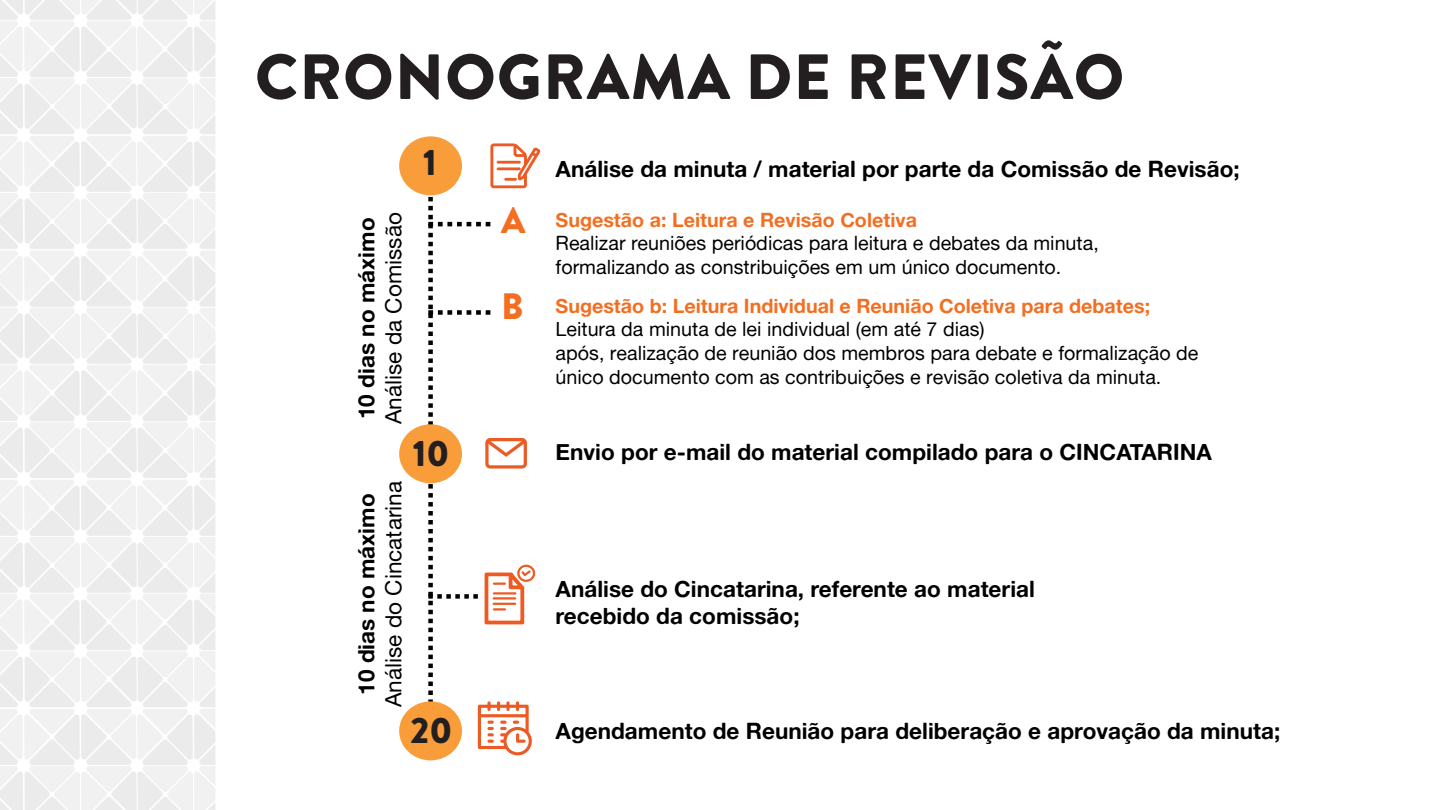
<style>
.page{position:relative;width:1440px;height:810px;background:#fff}
.page>*{position:absolute;margin:0;border:0;box-sizing:border-box;transform-origin:0 0}
.t1{font:900 63.75px "Brandon Grotesque";letter-spacing:.02em;color:#231f20}
.t2{font:900 36.75px "Brandon Grotesque";color:#231f20}
.t3{font:900 36.75px "Brandon Grotesque";color:#f36e21}
.t4{font:22.58px "Alte Haas Grotesk Bold";color:#000}
.t5{font:22.58px "Alte Haas Grotesk";color:#000}
.t6{font:19.73px/23.6px "Alte Haas Grotesk";color:#000}
.t7{font:19.73px "Alte Haas Grotesk Bold";color:#f36e21}
</style>
<div class="page">
<img style="left:0;top:0;width:541px;height:809px">
<div style="left:399px;top:136px;width:63px;height:59px;background:#f89d39;border-radius:50%"></div>
<div style="left:399px;top:701px;width:63px;height:59px;background:#f89d39;border-radius:50%"></div>
<div style="left:399px;top:424px;width:63px;height:59px;background:#f89d39;border-radius:50%"></div>
<svg style="left:428px;top:197px;width:107px;height:558px"></svg>
<svg style="left:490px;top:143px;width:50px;height:45px"></svg>
<p class="t1" style="left:255px;top:32px;width:871px">CRONOGRAMA DE REVISÃO</p>
<p class="t2" style="left:423px;top:137px;width:15px">1</p>
<p class="t4" style="left:353px;top:419px;width:203px;rotate:-90deg">10 dias no máximo</p>
<p class="t5" style="left:380px;top:424px;width:213px;rotate:-90deg">Análise da Comissão</p>
<p class="t4" style="left:353px;top:695px;width:203px;rotate:-90deg">10 dias no máximo</p>
<p class="t5" style="left:380px;top:707px;width:228px;rotate:-90deg">Análise do Cincatarina</p>
<p class="t2" style="left:413px;top:427px;width:38px">10</p>
<p class="t2" style="left:411px;top:704px;width:43px">20</p>
<p class="t3" style="left:501px;top:194px;width:26px">A</p>
<p class="t3" style="left:501px;top:280px;width:24px">B</p>
<p class="t4" style="left:556px;top:155px;width:686px">Análise da minuta / material por parte da Comissão de Revisão;</p>
<p class="t7" style="left:556px;top:208px;width:363px">Sugestão a: Leitura e Revisão Coletiva</p>
<p class="t6" style="left:556px;top:231px;width:545px">Realizar reuniões periódicas para leitura e debates da minuta,</p>
<p class="t6" style="left:556px;top:255px;width:507px">formalizando as constribuições em um único documento.</p>
<p class="t7" style="left:556px;top:294px;width:596px">Sugestão b: Leitura Individual e Reunião Coletiva para debates;</p>
<p class="t6" style="left:556px;top:317px;width:431px">Leitura da minuta de lei individual (em até 7 dias)</p>
<p class="t6" style="left:556px;top:341px;width:644px">após, realização de reunião dos membros para debate e formalização de único documento com as contribuições e revisão coletiva da minuta.</p>
<p class="t4" style="left:556px;top:438px;width:658px">Envio por e-mail do material compilado para o CINCATARINA</p>
<p class="t4" style="left:556px;top:575px;width:481px">Análise do Cincatarina, referente ao material</p>
<p class="t4" style="left:556px;top:602px;width:246px">recebido da comissão;</p>
<p class="t4" style="left:556px;top:717px;width:726px">Agendamento de Reunião para deliberação e aprovação da minuta;</p>
</div>
